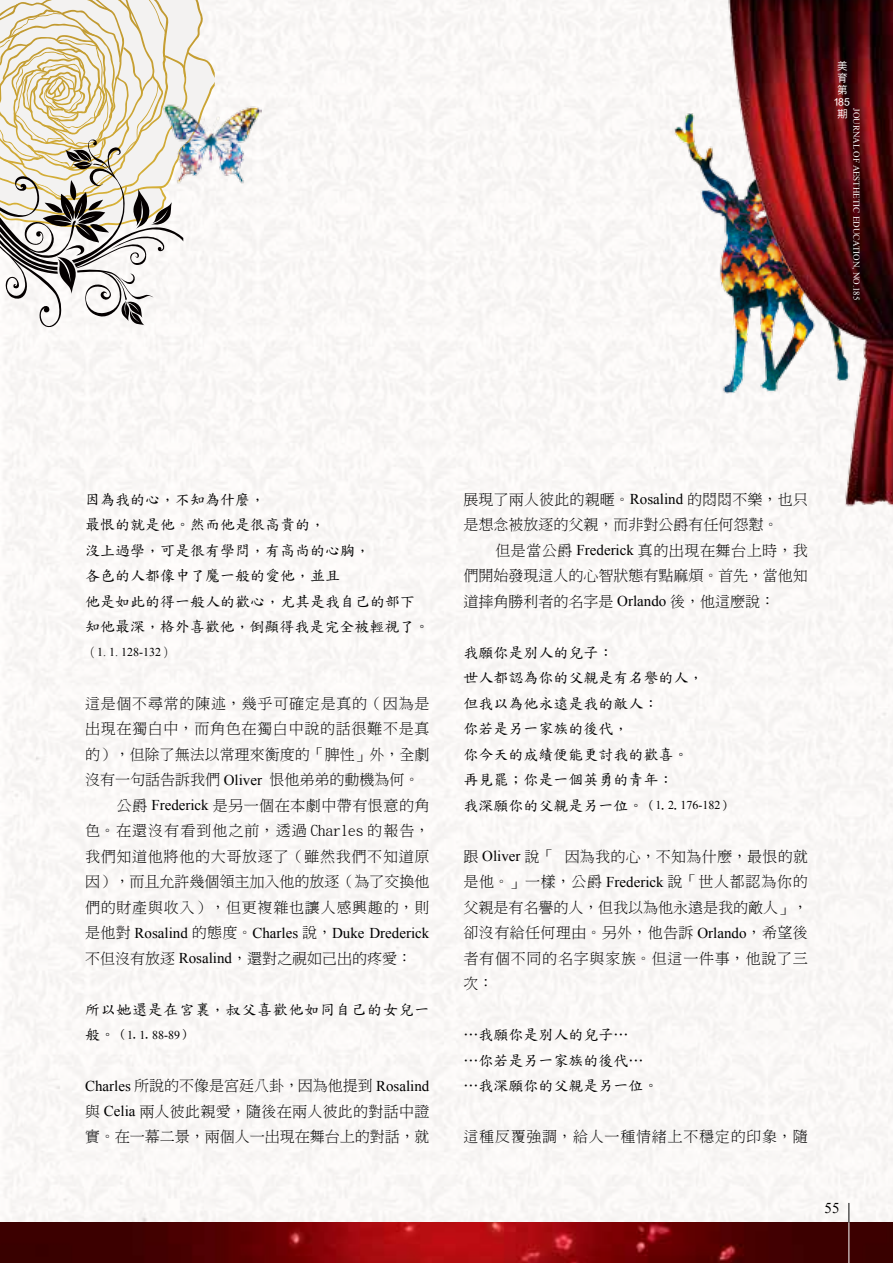
<style>
.page{position:relative;width:893px;height:1263px;background:#fff}
.page>*{position:absolute;margin:0;border:0;box-sizing:border-box;transform-origin:0 0}
.t1{font:15px/25.5px "DF Ming Lt HKSCS U";letter-spacing:.02em;color:#000;text-align:justify}
.t2{font:15px/25.5px "DF Biao Kai Shu SB HKSCSP U";color:#000}
.t3{font:15px "DF Ming Lt HKSCS U";color:#000}
.t4{font:15px "DF Ming Lt HKSCS U";letter-spacing:.05em;color:#000}
.t5{font:15px "Times New Roman";color:#000}
.t6{font:15px "DF Ming Lt HKSCS U";letter-spacing:.07em;color:#000}
.t7{font:15px "DF Biao Kai Shu SB HKSCSP U";letter-spacing:.05em;color:#000}
.t8{font:12px "Times New Roman";color:#000}
.t9{font:10.5px/12px "DF Hei Md HKSCSP U";color:#fff;text-align:center}
.t10{font:9px "Times New Roman";color:#fff}
.s1{font-family:"DF Biao Kai Shu SB HKSCSP U"}
.s2{font-family:"Times New Roman"}
.s3{font-family:"DF Ming Lt HKSCS U"}
.s4{font-family:"DF Biao Kai Shu SB HKSCSP U";font-size:15px}
.s5{font-family:"DF Kai Shu W7 WINP BF"}
.s6{font-family:"DF Kai Shu W7 WINP BF";font-size:12px}
.s7{font-family:"Times New Roman";font-size:12px}
</style>
<div class="page">
<div style="left:2px;top:0;width:891px;height:1222px;background:#faf8f6"></div>
<img style="left:0;top:1222px;width:893px;height:41px">
<svg style="left:0;top:0;width:217px;height:329px"></svg>
<img style="left:160px;top:103px;width:101px;height:83px">
<img style="left:670px;top:108px;width:36px;height:285px">
<img style="left:706px;top:0;width:187px;height:520px">
<hr style="left:849px;top:1203px;width:1px;height:60px;background:#fff">
<svg style="left:849px;top:1203px;width:1px;height:19px"></svg>
<p class="t9" style="left:833px;top:60px;width:18px">美育第<br>185期</p>
<p class="t10" style="left:863px;top:108px;width:193px;rotate:90deg">JOURNAL OF AESTHETIC EDUCATION, NO.185</p>
<p class="t2" style="left:85px;top:486px;width:346px">因為我的心，不知為什麼，<br>最恨的就是他。然而他是很高貴的，<br>沒上過學，可是很有學問，有高尚的心胸，<br>各色的人都像中了魔一般的愛他，並且<br>他是如此的得一般人的歡心，尤其是我自己的部下知他最深，格外喜歡他，倒顯得我是完全被輕視了。</p>
<p class="t8" style="left:85px;top:644px;width:89px"><span class="s1">（</span>1. 1. 128-132<span class="s1">）</span></p>
<p class="t4" style="left:85px;top:696px;width:346px">這是個不尋常的陳述，幾乎可確定是真的（因為是</p>
<p class="t4" style="left:85px;top:721px;width:346px">出現在獨白中，而角色在獨白中說的話很難不是真</p>
<p class="t3" style="left:85px;top:747px;width:346px">的），但除了無法以常理來衡度的「脾性」外，全劇</p>
<p class="t3" style="left:85px;top:772px;width:336px">沒有一句話告訴我們 <span class="s2">Oliver</span> 恨他弟弟的動機為何。</p>
<p class="t1" style="left:117px;top:792px;width:314px">公爵 <span class="s2">Frederick</span> 是另一個在本劇中帶有恨意的角</p>
<p class="t6" style="left:85px;top:823px;width:346px">色。在還沒有看到他之前，透過 Charles 的報告，</p>
<p class="t4" style="left:85px;top:849px;width:346px">我們知道他將他的大哥放逐了（雖然我們不知道原</p>
<p class="t3" style="left:85px;top:874px;width:346px">因），而且允許幾個領主加入他的放逐（為了交換他</p>
<p class="t4" style="left:85px;top:900px;width:346px">們的財產與收入），但更複雜也讓人感興趣的，則</p>
<p class="t5" style="left:85px;top:923px;width:346px"><span class="s3">是他對</span> Rosalind <span class="s3">的態度。</span>Charles <span class="s3">說，</span>Duke Drederick</p>
<p class="t3" style="left:85px;top:951px;width:329px">不但沒有放逐 <span class="s2">Rosalind</span>，還對之視如己出的疼愛：</p>
<p class="t7" style="left:85px;top:1002px;width:346px">所以她還是在宮裏，叔父喜歡他如同自己的女兒一</p>
<p class="t8" style="left:85px;top:1027px;width:108px"><span class="s4">般。</span><span class="s5">（</span>1<span class="s5">.</span> 1<span class="s5">.</span> 88-89<span class="s5">）</span></p>
<p class="t1" style="left:85px;top:1073px;width:346px"><span class="s2">Charles</span> 所說的不像是宮廷八卦，因為他提到 <span class="s2">Rosalind</span>與 <span class="s2">Celia</span> 兩人彼此親愛，隨後在兩人彼此的對話中證實。在一幕二景，兩個人一出現在舞台上的對話，就</p>
<p class="t1" style="left:463px;top:486px;width:346px">展現了兩人彼此的親暱。<span class="s2">Rosalind</span> 的悶悶不樂，也只</p>
<p class="t3" style="left:463px;top:517px;width:316px">是想念被放逐的父親，而非對公爵有任何怨懟。</p>
<p class="t1" style="left:495px;top:537px;width:314px">但是當公爵 <span class="s2">Frederick</span> 真的出現在舞台上時，我</p>
<p class="t3" style="left:463px;top:568px;width:346px">們開始發現這人的心智狀態有點麻煩。首先，當他知</p>
<p class="t3" style="left:463px;top:594px;width:313px">道摔角勝利者的名字是 <span class="s2">Orlando</span> 後，他這麼說：</p>
<p class="t2" style="left:463px;top:639px;width:270px">我願你是別人的兒子：<br>世人都認為你的父親是有名譽的人，<br>但我以為他永遠是我的敵人：<br>你若是另一家族的後代，<br>你今天的成績便能更討我的歡喜。<br>再見罷；你是一個英勇的青年：<br>我深願你的父親是另一位。<span class="s6">（</span><span class="s7">1</span><span class="s6">.</span> <span class="s7">2</span><span class="s6">.</span> <span class="s7">176-182</span><span class="s6">）</span></p>
<p class="t1" style="left:463px;top:843px;width:346px">跟 <span class="s2">Oliver</span> 說「 因為我的心，不知為什麼，最恨的就是他。」一樣，公爵 <span class="s2">Frederick</span> 說「世人都認為你的父親是有名譽的人，但我以為他永遠是我的敵人」，卻沒有給任何理由。另外，他告訴 <span class="s2">Orlando</span>，希望後者有個不同的名字與家族。但這一件事，他說了三次：</p>
<p class="t2" style="left:463px;top:1022px;width:196px">…我願你是別人的兒子…<br>…你若是另一家族的後代… …我深願你的父親是另一位。</p>
<p class="t4" style="left:463px;top:1129px;width:346px">這種反覆強調，給人一種情緒上不穩定的印象，隨</p>
<p class="t5" style="left:825px;top:1198px;width:16px">55</p>
</div>
